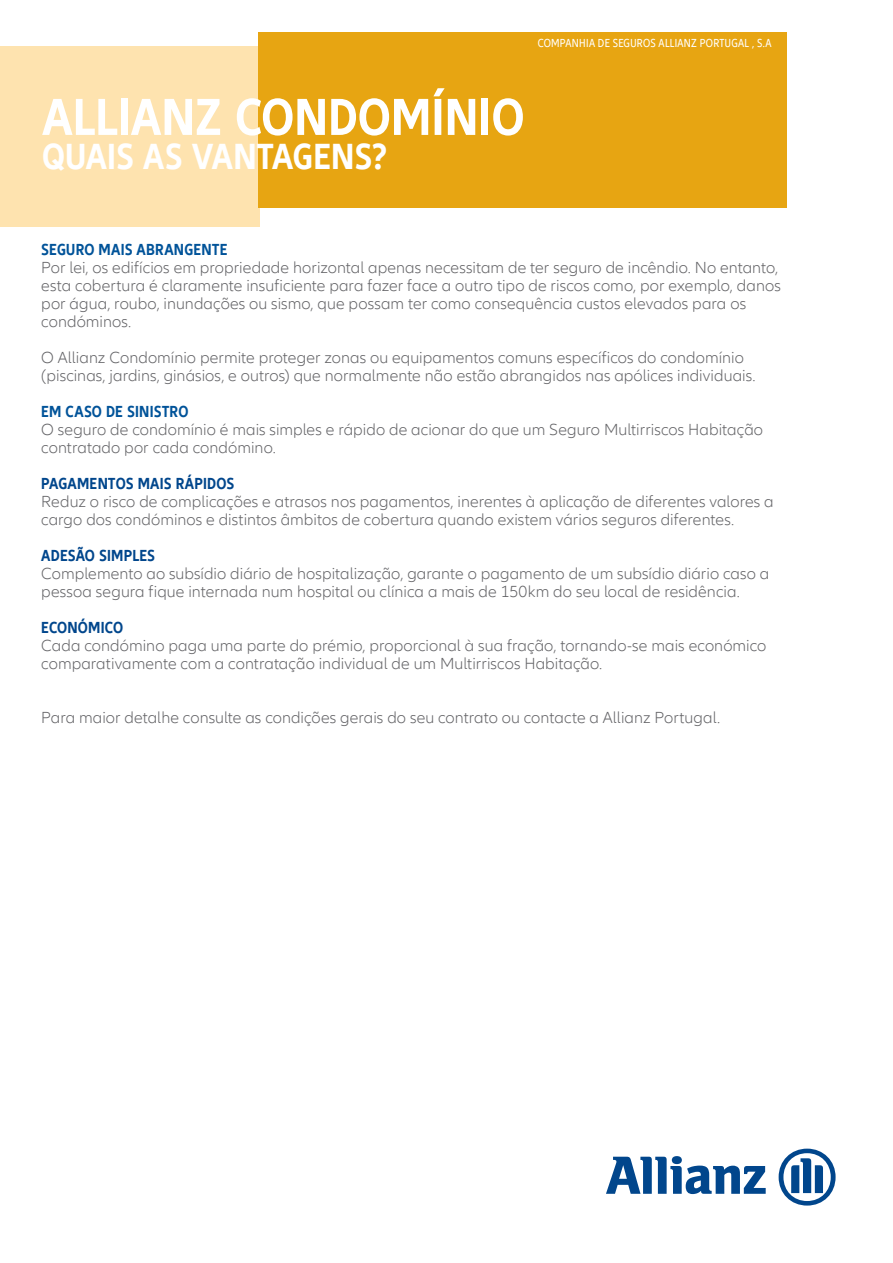
<style>
.page{position:relative;width:893px;height:1263px;background:#fff}
.page>*{position:absolute;margin:0;border:0;box-sizing:border-box;transform-origin:0 0}
.Headline_36pt{font:700 condensed 54px "Allianz Neo";letter-spacing:.005em;color:#fff}
.Headline_36pt-2{font:700 condensed 37.5px "Allianz Neo";color:#fff}
.Copy{font:300 16.5px/18px "Allianz Neo";letter-spacing:.005em;color:#636366}
.Copy_Highlight{font:300 16.5px/18px "Allianz Neo";letter-spacing:.005em;color:#636366}
.Copy_Highlight-2{font:700 condensed 16.5px "Allianz Neo";letter-spacing:.015em;color:#015399}
.Copy_Highlight-3{font:700 condensed 16.5px "Allianz Neo";letter-spacing:.01em;color:#01468c}
.Copy-2{font:700 condensed 16.5px "Allianz Neo";letter-spacing:.015em;color:#01468c}
.RunningTitle{font:condensed 12px "Allianz Neo";letter-spacing:.025em;color:#fff}
</style>
<div class="page">
<svg style="left:606px;top:1156px;width:160px;height:38px"></svg>
<svg style="left:779px;top:1148px;width:57px;height:57px"></svg>
<div style="left:0;top:47px;width:259px;height:180px;background:#fee3af"></div>
<div style="left:258px;top:32px;width:528px;height:175px;background:#e7a512"></div>
<p class="RunningTitle" style="left:538px;top:36px;width:235px">COMPANHIA DE SEGUROS ALLIANZ PORTUGAL , S.A</p>
<p class="Headline_36pt" style="left:42px;top:86px;width:484px">ALLIANZ CONDOMÍNIO</p>
<p class="Headline_36pt-2" style="left:42px;top:135px;width:347px">QUAIS AS VANTAGENS?</p>
<p class="Copy_Highlight-2" style="left:41px;top:240px;width:188px">SEGURO MAIS ABRANGENTE</p>
<p class="Copy" style="left:41px;top:259px;width:741px">Por lei, os edifícios em propriedade horizontal apenas necessitam de ter seguro de incêndio. No entanto, esta cobertura é claramente insuficiente para fazer face a outro tipo de riscos como, por exemplo, danos por água, roubo, inundações ou sismo, que possam ter como consequência custos elevados para os condóminos.</p>
<p class="Copy" style="left:41px;top:349px;width:716px">O Allianz Condomínio permite proteger zonas ou equipamentos comuns específicos do condomínio (piscinas, jardins, ginásios, e outros) que normalmente não estão abrangidos nas apólices individuais.</p>
<p class="Copy_Highlight-2" style="left:41px;top:402px;width:149px">EM CASO DE SINISTRO</p>
<p class="Copy" style="left:41px;top:421px;width:723px">O seguro de condomínio é mais simples e rápido de acionar do que um Seguro Multirriscos Habitação contratado por cada condómino.</p>
<p class="Copy-2" style="left:41px;top:474px;width:194px">PAGAMENTOS MAIS RÁPIDOS</p>
<p class="Copy" style="left:41px;top:493px;width:734px">Reduz o risco de complicações e atrasos nos pagamentos, inerentes à aplicação de diferentes valores a cargo dos condóminos e distintos âmbitos de cobertura quando existem vários seguros diferentes.</p>
<p class="Copy_Highlight-3" style="left:41px;top:546px;width:115px">ADESÃO SIMPLES</p>
<p class="Copy_Highlight" style="left:41px;top:565px;width:730px">Complemento ao subsídio diário de hospitalização, garante o pagamento de um subsídio diário caso a pessoa segura fique internada num hospital ou clínica a mais de 150km do seu local de residência.</p>
<p class="Copy_Highlight-3" style="left:41px;top:618px;width:83px">ECONÓMICO</p>
<p class="Copy" style="left:41px;top:637px;width:727px">Cada condómino paga uma parte do prémio, proporcional à sua fração, tornando-se mais económico comparativamente com a contratação individual de um Multirriscos Habitação.</p>
<p class="Copy" style="left:41px;top:709px;width:680px">Para maior detalhe consulte as condições gerais do seu contrato ou contacte a Allianz Portugal.</p>
</div>
